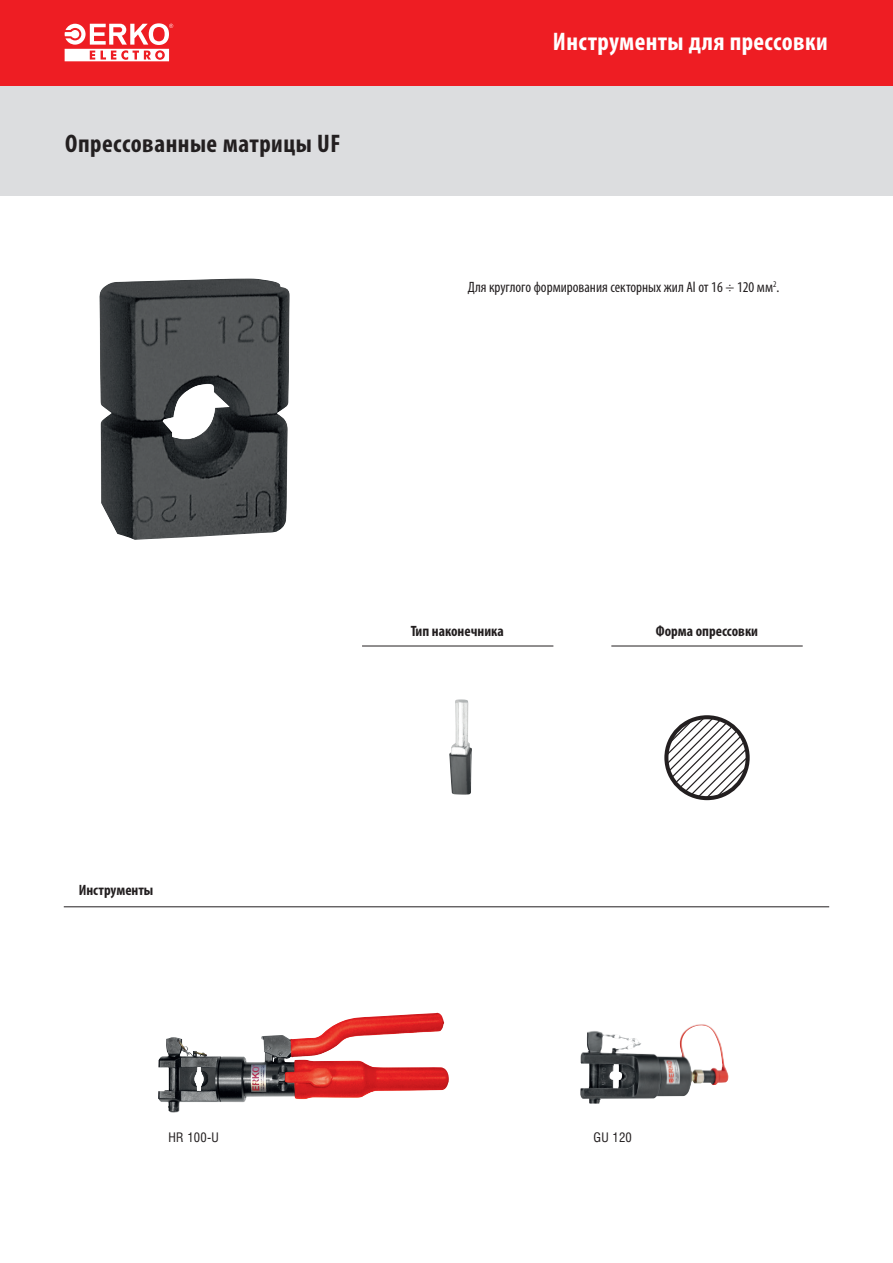
<style>
.page{position:relative;width:893px;height:1263px;background:#fff}
.page>*{position:absolute;margin:0;border:0;box-sizing:border-box;transform-origin:0 0}
.t1{font:700 condensed 25.5px "Myriad Pro";letter-spacing:.015em;color:#fff}
._1_NAZWY_TYTULY{font:700 condensed 25.5px "Myriad Pro";letter-spacing:.02em;color:#231f20}
._01_txt_praski{font:condensed 15px "Myriad Pro";color:#231f20}
._01_txt_praski-2{font:700 condensed 15px "Myriad Pro";color:#231f20}
._1_NAZWY_TYTULY-2{font:12px "Swis 721 Cn PL";letter-spacing:.015em;color:#231f20}
</style>
<div class="page">
<div style="left:0;top:85px;width:893px;height:111px;background:#dcdddf"></div>
<div style="left:0;top:0;width:893px;height:85px;background:#ee1d23"></div>
<svg style="left:65px;top:23px;width:108px;height:38px"></svg>
<hr style="left:64px;top:906px;width:765px;height:1px;background:#231f20">
<img style="left:158px;top:1013px;width:291px;height:100px">
<img style="left:580px;top:1024px;width:149px;height:79px">
<hr style="left:362px;top:646px;width:191px;height:1px;background:#231f20">
<hr style="left:611px;top:646px;width:192px;height:1px;background:#231f20">
<img style="left:99px;top:279px;width:191px;height:261px">
<svg style="left:664px;top:716px;width:85px;height:83px"></svg>
<img style="left:449px;top:699px;width:23px;height:96px">
<p class="_1_NAZWY_TYTULY" style="left:65px;top:130px;width:277px">Опрессованные матрицы UF</p>
<h1 class="t1" style="left:553px;top:28px;width:276px">Инструменты для прессовки</h1>
<p class="_01_txt_praski" style="left:468px;top:279px;width:313px">Для круглого формирования секторных жил Al от 16 ÷ 120 мм<sup>2</sup>.</p>
<p class="_01_txt_praski-2" style="left:79px;top:882px;width:76px">Инструменты</p>
<p class="_01_txt_praski-2" style="left:411px;top:623px;width:95px">Тип наконечника</p>
<p class="_01_txt_praski-2" style="left:656px;top:623px;width:104px">Форма опрессовки</p>
<p class="_1_NAZWY_TYTULY-2" style="left:168px;top:1130px;width:52px">HR 100-U</p>
<p class="_1_NAZWY_TYTULY-2" style="left:594px;top:1130px;width:40px">GU 120</p>
</div>
